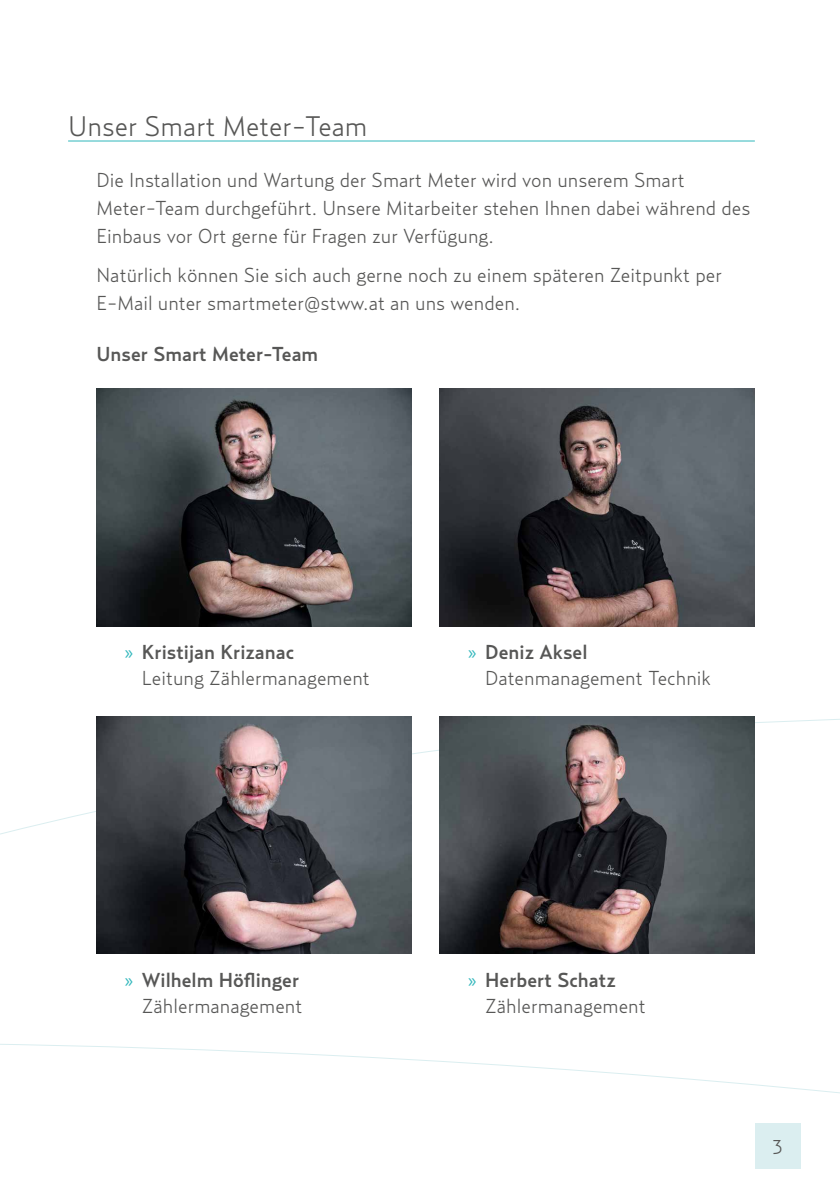
<style>
.page{position:relative;width:840px;height:1191px;background:#fff}
.page>*{position:absolute;margin:0;border:0;box-sizing:border-box;transform-origin:0 0}
.t1{font:300 28px "Relay";color:#575756}
.t2{font:300 20px/28px "Relay";color:#575756}
.t3{font:500 20px/26px "Relay";color:#575756;text-align:right}
.s1{font-family:"Myriad Pro";font-weight:400;color:#31b7bc}
.s2{font-weight:500}
.s3{font-weight:300}
</style>
<div class="page">
<svg style="left:0;top:717px;width:839px;height:452px"></svg>
<div style="left:754px;top:1123px;width:45px;height:45px;background:#dbeef0"></div>
<hr style="left:68px;top:140px;width:686px;height:1px;background:#31b7bc">
<img style="left:96px;top:389px;width:315px;height:237px">
<img style="left:96px;top:716px;width:315px;height:237px">
<img style="left:439px;top:716px;width:315px;height:237px">
<img style="left:439px;top:389px;width:315px;height:237px">
<h1 class="t1" style="left:68px;top:109px;width:301px">Unser Smart Meter-Team</h1>
<p class="t2" style="left:96px;top:165px;width:655px">Die Installation und Wartung der Smart Meter wird von unserem Smart<br>Meter-Team durchgeführt. Unsere Mitarbeiter stehen Ihnen dabei während des<br>Einbaus vor Ort gerne für Fragen zur Verfügung.</p>
<p class="t2" style="left:96px;top:261px;width:626px">Natürlich können Sie sich auch gerne noch zu einem späteren Zeitpunkt per<br>E-Mail unter smartmeter@stww.at an uns wenden.</p>
<p class="t3" style="left:96px;top:340px;width:223px">Unser Smart Meter-Team</p>
<p class="t2" style="left:142px;top:638px;width:229px;line-height:26px;text-indent:-17px"><span class="s1">»</span> <span class="s2">Kristijan Krizanac<br></span>Leitung Zählermanagement</p>
<p class="t2" style="left:485px;top:638px;width:227px;line-height:26px;text-indent:-17px"><span class="s1">»</span> <span class="s2">Deniz Aksel<br></span>Datenmanagement Technik</p>
<p class="t3" style="left:125px;top:966px;width:179px"><span class="s1">»</span> Wilhelm Höflinger<br><span class="s3">Zählermanagement</span></p>
<p class="t2" style="left:485px;top:966px;width:162px;line-height:26px;text-indent:-17px"><span class="s1">»</span> <span class="s2">Herbert Schatz<br></span>Zählermanagement</p>
<p class="t2" style="left:772px;top:1132px;width:11px">3</p>
</div>
